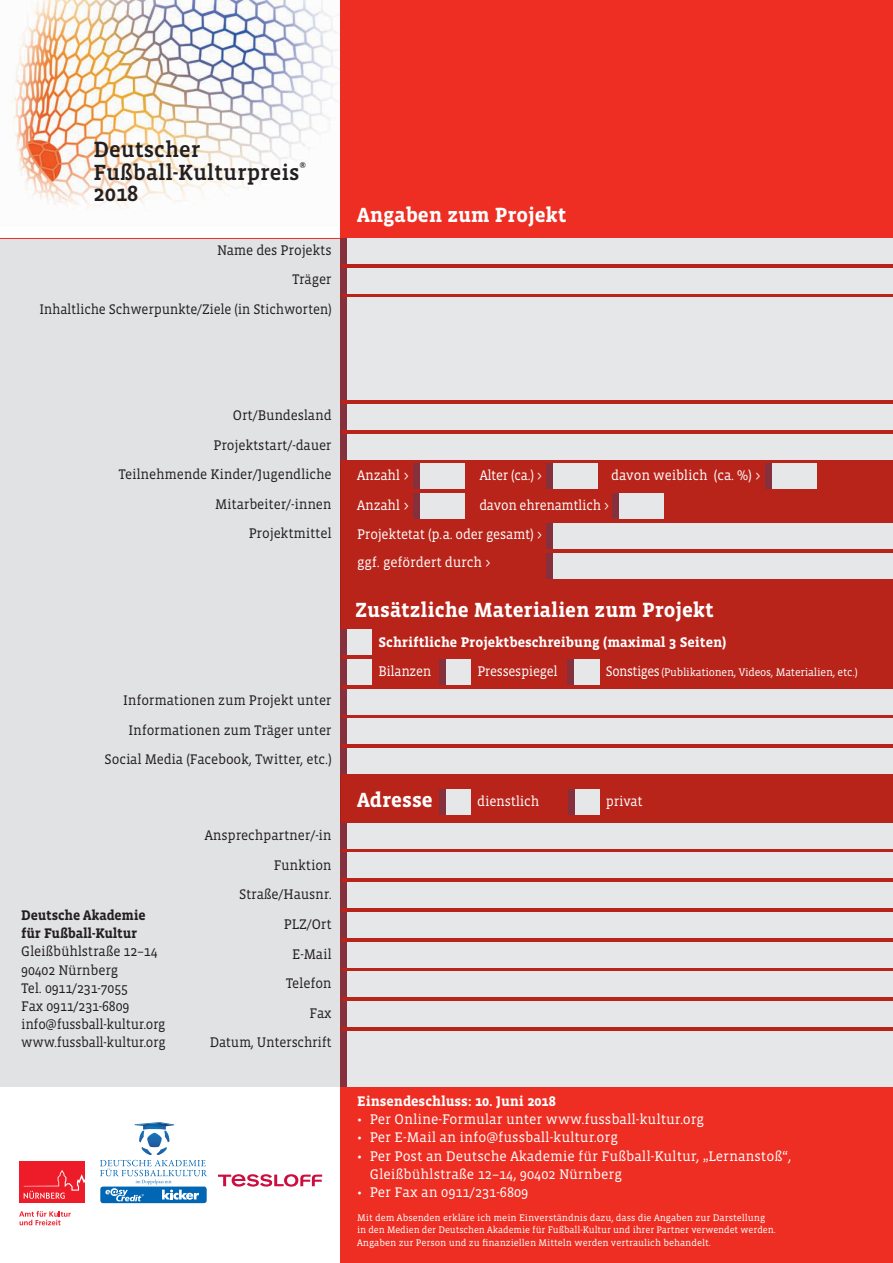
<style>
.page{position:relative;width:893px;height:1263px;background:#fff}
.page>*{position:absolute;margin:0;border:0;box-sizing:border-box;transform-origin:0 0}
.t1{font:500 22.5px/22.6px "Vista Slab OT";color:#231f20}
.t2{font:700 21px "Vista Slab OT";color:#fff}
.t3{font:14.25px/29.5px "Vista Slab OT";letter-spacing:-.01em;color:#231f20;text-align:right}
.t4{font:14.25px/18.1px "Vista Slab OT";color:#fff}
.t5{font:700 14.25px "Vista Slab OT";color:#fff}
.t6{font:14.25px/29.7px "Vista Slab OT";letter-spacing:-.02em;color:#fff;scale:.95 1}
.t7{font:14.25px/27.6px "Vista Slab OT";color:#fff;scale:.96 1}
.t8{font:700 14.25px/18.1px "Vista Slab OT";letter-spacing:-.01em;color:#231f20}
.t9{font:14.25px "Vista Slab OT";color:#fff;scale:.95 1}
.t10{font:11.25px "Vista Slab OT";letter-spacing:-.015em;color:#fff}
.t11{font:9.75px/12.8px "Vista Slab OT";color:#fff}
.t12{font:500 9px "Vista Slab OT";color:#231f20}
.s1{font-size:14.25px}
</style>
<div class="page">
<img style="left:12px;top:0;width:328px;height:209px">
<div style="left:340px;top:0;width:553px;height:1263px;background:#ee2e22"></div>
<div style="left:0;top:238px;width:340px;height:848px;background:#e1e2e4"></div>
<div style="left:340px;top:249px;width:553px;height:829px;background:#b9241a"></div>
<svg style="left:100px;top:1186px;width:107px;height:17px"></svg>
<svg style="left:100px;top:1122px;width:107px;height:79px"></svg>
<svg style="left:218px;top:1174px;width:104px;height:12px"></svg>
<div style="left:20px;top:1162px;width:65px;height:41px;background:#ee1c28"></div>
<svg style="left:24px;top:1170px;width:61px;height:29px"></svg>
<svg style="left:19px;top:1211px;width:52px;height:14px"></svg>
<div style="left:340px;top:238px;width:553px;height:26px;background:#e6e7e9"></div>
<div style="left:340px;top:238px;width:7px;height:26px;background:#85303c"></div>
<div style="left:340px;top:404px;width:553px;height:25px;background:#e6e7e9"></div>
<div style="left:340px;top:404px;width:7px;height:25px;background:#85303c"></div>
<div style="left:546px;top:523px;width:347px;height:26px;background:#e6e7e9"></div>
<div style="left:546px;top:523px;width:7px;height:26px;background:#85303c"></div>
<div style="left:340px;top:434px;width:553px;height:25px;background:#e6e7e9"></div>
<div style="left:340px;top:434px;width:7px;height:25px;background:#85303c"></div>
<div style="left:546px;top:553px;width:347px;height:25px;background:#e6e7e9"></div>
<div style="left:546px;top:553px;width:7px;height:25px;background:#85303c"></div>
<div style="left:414px;top:463px;width:51px;height:26px;background:#e6e7e9"></div>
<div style="left:414px;top:463px;width:6px;height:26px;background:#85303c"></div>
<div style="left:414px;top:493px;width:51px;height:26px;background:#e6e7e9"></div>
<div style="left:414px;top:493px;width:6px;height:26px;background:#85303c"></div>
<div style="left:340px;top:629px;width:32px;height:26px;background:#e6e7e9"></div>
<div style="left:340px;top:629px;width:7px;height:26px;background:#85303c"></div>
<div style="left:340px;top:823px;width:553px;height:25px;background:#e6e7e9"></div>
<div style="left:340px;top:823px;width:7px;height:25px;background:#85303c"></div>
<div style="left:340px;top:853px;width:553px;height:25px;background:#e6e7e9"></div>
<div style="left:340px;top:853px;width:7px;height:25px;background:#85303c"></div>
<div style="left:340px;top:882px;width:553px;height:26px;background:#e6e7e9"></div>
<div style="left:340px;top:882px;width:7px;height:26px;background:#85303c"></div>
<div style="left:340px;top:912px;width:553px;height:26px;background:#e6e7e9"></div>
<div style="left:340px;top:912px;width:7px;height:26px;background:#85303c"></div>
<div style="left:340px;top:942px;width:553px;height:25px;background:#e6e7e9"></div>
<div style="left:340px;top:942px;width:7px;height:25px;background:#85303c"></div>
<div style="left:340px;top:972px;width:553px;height:25px;background:#e6e7e9"></div>
<div style="left:340px;top:972px;width:7px;height:25px;background:#85303c"></div>
<div style="left:340px;top:1001px;width:553px;height:26px;background:#e6e7e9"></div>
<div style="left:340px;top:1001px;width:7px;height:26px;background:#85303c"></div>
<div style="left:340px;top:1031px;width:553px;height:55px;background:#e6e7e9"></div>
<div style="left:340px;top:1031px;width:7px;height:55px;background:#85303c"></div>
<div style="left:340px;top:659px;width:32px;height:26px;background:#e6e7e9"></div>
<div style="left:340px;top:659px;width:7px;height:26px;background:#85303c"></div>
<div style="left:340px;top:689px;width:553px;height:25px;background:#e6e7e9"></div>
<div style="left:340px;top:719px;width:553px;height:25px;background:#e6e7e9"></div>
<div style="left:340px;top:748px;width:553px;height:26px;background:#e6e7e9"></div>
<div style="left:340px;top:689px;width:7px;height:25px;background:#85303c"></div>
<div style="left:340px;top:719px;width:7px;height:25px;background:#85303c"></div>
<div style="left:340px;top:748px;width:7px;height:26px;background:#85303c"></div>
<div style="left:439px;top:659px;width:32px;height:26px;background:#e6e7e9"></div>
<div style="left:439px;top:659px;width:6px;height:26px;background:#85303c"></div>
<div style="left:439px;top:789px;width:32px;height:25px;background:#e6e7e9"></div>
<div style="left:439px;top:789px;width:6px;height:25px;background:#85303c"></div>
<div style="left:568px;top:659px;width:32px;height:26px;background:#e6e7e9"></div>
<div style="left:568px;top:659px;width:6px;height:26px;background:#85303c"></div>
<div style="left:568px;top:789px;width:32px;height:25px;background:#e6e7e9"></div>
<div style="left:568px;top:789px;width:6px;height:25px;background:#85303c"></div>
<div style="left:546px;top:463px;width:51px;height:26px;background:#e6e7e9"></div>
<div style="left:546px;top:463px;width:7px;height:26px;background:#85303c"></div>
<div style="left:612px;top:493px;width:51px;height:26px;background:#e6e7e9"></div>
<div style="left:612px;top:493px;width:7px;height:26px;background:#85303c"></div>
<div style="left:765px;top:463px;width:51px;height:26px;background:#e6e7e9"></div>
<div style="left:765px;top:463px;width:7px;height:26px;background:#85303c"></div>
<div style="left:340px;top:268px;width:553px;height:25px;background:#e6e7e9"></div>
<div style="left:340px;top:268px;width:7px;height:25px;background:#85303c"></div>
<div style="left:340px;top:298px;width:553px;height:102px;background:#e6e7e9"></div>
<div style="left:340px;top:298px;width:7px;height:102px;background:#85303c"></div>
<hr style="left:0;top:238px;width:340px;height:1px;background:#ee2e22">
<h1 class="t1" style="left:94px;top:139px;width:207px">Deutscher<br>Fußball-Kulturpreis</h1>
<p class="t12" style="left:299px;top:161px;width:8px">®</p>
<h1 class="t1" style="left:94px;top:182px;width:46px">2018</h1>
<p class="t3" style="left:39px;top:235px;width:294px">Name des Projekts<br>Träger<br>Inhaltliche Schwerpunkte/Ziele (in Stichworten)</p>
<h2 class="t2" style="left:357px;top:204px;width:211px">Angaben zum Projekt</h2>
<p class="t3" style="left:119px;top:401px;width:215px">Ort/Bundesland<br>Projektstart/-dauer<br>Teilnehmende Kinder/Jugendliche<br>Mitarbeiter/-innen<br>Projektmittel</p>
<p class="t3" style="left:105px;top:686px;width:229px">Informationen zum Projekt unter<br>Informationen zum Träger unter<br>Social Media (Facebook, Twitter, etc.)</p>
<p class="t8" style="left:21px;top:906px;width:126px">Deutsche Akademie für Fußball-Kultur</p>
<p class="t3" style="left:21px;top:943px;width:146px;line-height:18.1px;text-align:left">Gleißbühlstraße 12–14<br>90402 Nürnberg<br>Tel. 0911/231-7055<br>Fax 0911/231-6809 info@fussball-kultur.org www.fussball-kultur.org</p>
<p class="t3" style="left:205px;top:821px;width:128px">Ansprechpartner/-in<br>Funktion<br>Straße/Hausnr.<br>PLZ/Ort<br>E-Mail<br>Telefon<br>Fax<br>Datum, Unterschrift</p>
<p class="t4" style="left:357px;top:466px;width:53px">Anzahl &gt;</p>
<p class="t4" style="left:357px;top:496px;width:53px">Anzahl &gt;</p>
<p class="t6" style="left:479px;top:460px;width:138px">Alter (ca.) &gt;<br>davon ehrenamtlich &gt;</p>
<p class="t4" style="left:611px;top:466px;width:151px">davon weiblich (ca. %) &gt;</p>
<p class="t7" style="left:357px;top:521px;width:194px">Projektetat (p.a. oder gesamt) &gt; ggf. gefördert durch &gt;</p>
<h2 class="t2" style="left:355px;top:600px;width:360px">Zusätzliche Materialien zum Projekt</h2>
<p class="t5" style="left:378px;top:635px;width:349px">Schriftliche Projektbeschreibung (maximal 3 Seiten)</p>
<p class="t6" style="left:378px;top:656px;width:57px">Bilanzen</p>
<p class="t6" style="left:477px;top:656px;width:86px">Pressespiegel</p>
<p class="t10" style="left:606px;top:666px;width:253px"><span class="s1">Sonstiges</span> (Publikationen, Videos, Materialien, etc.)</p>
<h2 class="t2" style="left:357px;top:789px;width:77px">Adresse</h2>
<p class="t4" style="left:477px;top:792px;width:63px">dienstlich</p>
<p class="t9" style="left:606px;top:793px;width:40px">privat</p>
<p class="t5" style="left:357px;top:1094px;width:200px">Einsendeschluss: 10. Juni 2018</p>
<p class="t4" style="left:357px;top:1111px;width:349px">• Per Online-Formular unter www.fussball-kultur.org</p>
<p class="t4" style="left:357px;top:1129px;width:262px">• Per E-Mail an info@fussball-kultur.org</p>
<p class="t4" style="left:370px;top:1147px;width:423px;text-indent:-13px">• Per Post an Deutsche Akademie für Fußball-Kultur, „Lernanstoß“,<br>Gleißbühlstraße 12–14, 90402 Nürnberg</p>
<p class="t4" style="left:357px;top:1183px;width:173px">• Per Fax an 0911/231-6809</p>
<p class="t11" style="left:357px;top:1211px;width:420px">Mit dem Absenden erkläre ich mein Einverständnis dazu, dass die Angaben zur Darstellung in den Medien der Deutschen Akademie für Fußball-Kultur und ihrer Partner verwendet werden.<br>Angaben zur Person und zu finanziellen Mitteln werden vertraulich behandelt.</p>
</div>
